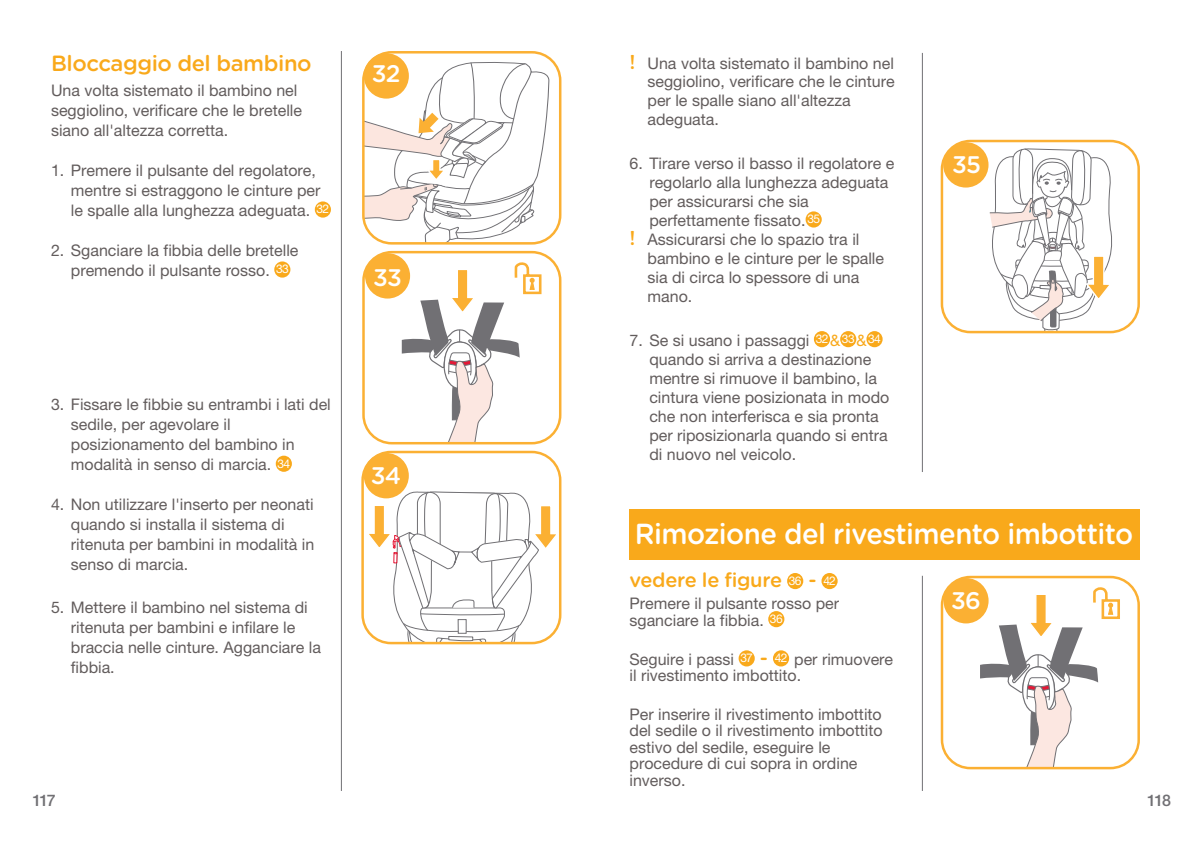
<style>
.page{position:relative;width:1191px;height:842px;background:#fff}
.page>*{position:absolute;margin:0;border:0;box-sizing:border-box;transform-origin:0 0}
.t1{font:500 29px "Gotham Rounded";letter-spacing:-.02em;color:#fff;scale:.95 1}
.t2{font:500 24px "Gotham Rounded";letter-spacing:-.035em;color:#fff}
.t3{font:500 22px "Gotham Rounded";letter-spacing:-.02em;color:#f9a91b}
.t4{font:500 20px "Gotham Rounded";letter-spacing:-.015em;color:#f9a91b}
.t5{font:16px/20px "Helvetica Neue LT Std";color:#625c5c}
.t6{font:500 16px "Helvetica Neue LT Std";letter-spacing:-.105em;color:#717074}
.s1{font-family:"Gotham Rounded";font-weight:500;font-size:20px;color:#f9a91b}
.s2{color:#f9a91b}
.s3{font-family:"Helvetica Neue LT Std";font-weight:400;font-size:12px;color:#fff}
.s4{font-size:12px;color:#fff}
</style>
<div class="page">
<hr style="left:341px;top:51px;width:1px;height:740px;background:#717074">
<div style="left:362px;top:51px;width:199px;height:194px;border:2px solid #fbb033;border-radius:28px"></div>
<div style="left:364px;top:53px;width:45px;height:46px;background:#fbb033;border-radius:50%"></div>
<svg style="left:363px;top:61px;width:187px;height:182px"></svg>
<div style="left:365px;top:253px;width:45px;height:46px;background:#fbb033;border-radius:50%"></div>
<div style="left:362px;top:251px;width:199px;height:193px;border:2px solid #fbb033;border-radius:28px"></div>
<svg style="left:401px;top:262px;width:142px;height:180px"></svg>
<div style="left:361px;top:451px;width:200px;height:193px;border:2px solid #fbb033;border-radius:28px"></div>
<div style="left:364px;top:453px;width:45px;height:45px;background:#fbb033;border-radius:50%"></div>
<svg style="left:364px;top:489px;width:195px;height:154px"></svg>
<hr style="left:922px;top:53px;width:1px;height:419px;background:#717074">
<div style="left:940px;top:140px;width:200px;height:193px;border:2px solid #fbb033;border-radius:28px"></div>
<div style="left:943px;top:142px;width:45px;height:46px;background:#fbb033;border-radius:50%"></div>
<svg style="left:987px;top:148px;width:127px;height:184px"></svg>
<hr style="left:922px;top:576px;width:1px;height:215px;background:#717074">
<div style="left:943px;top:578px;width:45px;height:45px;background:#fbb033;border-radius:50%"></div>
<div style="left:940px;top:576px;width:200px;height:193px;border:2px solid #fbb033;border-radius:28px"></div>
<svg style="left:980px;top:587px;width:141px;height:180px"></svg>
<div style="left:315px;top:201px;width:16px;height:17px;background:#f9a91b;border-radius:50%"></div>
<div style="left:274px;top:261px;width:16px;height:17px;background:#f9a91b;border-radius:50%"></div>
<div style="left:276px;top:456px;width:16px;height:16px;background:#f9a91b;border-radius:50%"></div>
<div style="left:805px;top:211px;width:16px;height:17px;background:#f9a91b;border-radius:50%"></div>
<div style="left:814px;top:331px;width:16px;height:16px;background:#f9a91b;border-radius:50%"></div>
<div style="left:840px;top:331px;width:16px;height:16px;background:#f9a91b;border-radius:50%"></div>
<div style="left:866px;top:331px;width:16px;height:16px;background:#f9a91b;border-radius:50%"></div>
<div style="left:787px;top:573px;width:16px;height:16px;background:#f9a91b;border-radius:50%"></div>
<div style="left:821px;top:573px;width:16px;height:16px;background:#f9a91b;border-radius:50%"></div>
<div style="left:768px;top:611px;width:16px;height:16px;background:#f9a91b;border-radius:50%"></div>
<div style="left:738px;top:650px;width:16px;height:16px;background:#f9a91b;border-radius:50%"></div>
<div style="left:773px;top:650px;width:16px;height:16px;background:#f9a91b;border-radius:50%"></div>
<div style="left:629px;top:509px;width:510px;height:50px;background:#f9a91b"></div>
<h3 class="t3" style="left:51px;top:47px;width:262px">Bloccaggio del bambino</h3>
<p class="t5" style="left:51px;top:80px;width:252px">Una volta sistemato il bambino nel seggiolino, verificare che le bretelle siano all'altezza corretta.</p>
<p class="t5" style="left:71px;top:160px;width:260px;text-indent:-20px">1. Premere il pulsante del regolatore, mentre si estraggono le cinture per le spalle alla lunghezza adeguata. <sup>32</sup></p>
<p class="t5" style="left:71px;top:240px;width:229px;text-indent:-20px">2. Sganciare la fibbia delle bretelle premendo il pulsante rosso. <sup>33</sup></p>
<h2 class="t2" style="left:372px;top:57px;width:30px">32</h2>
<h2 class="t2" style="left:373px;top:261px;width:30px">33</h2>
<p class="t5" style="left:71px;top:394px;width:261px;text-indent:-20px">3. Fissare le fibbie su entrambi i lati del sedile, per agevolare il posizionamento del bambino in modalità in senso di marcia. <sup>34</sup></p>
<p class="t5" style="left:71px;top:494px;width:245px;text-indent:-20px">4. Non utilizzare l'inserto per neonati quando si installa il sistema di ritenuta per bambini in modalità in senso di marcia.</p>
<p class="t5" style="left:71px;top:597px;width:252px;text-indent:-20px">5. Mettere il bambino nel sistema di ritenuta per bambini e infilare le braccia nelle cinture. Agganciare la fibbia.</p>
<h2 class="t2" style="left:371px;top:459px;width:32px">34</h2>
<p class="t5" style="left:647px;top:53px;width:249px;line-height:19px;text-indent:-18px"><span class="s1">!</span> Una volta sistemato il bambino nel seggiolino, verificare che le cinture per le spalle siano all'altezza adeguata.</p>
<p class="t5" style="left:629px;top:153px;width:266px">6. Tirare verso il basso il regolatore e</p>
<p class="t5" style="left:649px;top:172px;width:241px">regolarlo alla lunghezza adeguata</p>
<p class="t5" style="left:649px;top:191px;width:161px">per assicurarsi che sia</p>
<p class="t5" style="left:649px;top:210px;width:172px">perfettamente fissato. <sup>35</sup></p>
<p class="t5" style="left:629px;top:229px;width:231px"><span class="s1">!</span> Assicurarsi che lo spazio tra il</p>
<p class="t5" style="left:647px;top:248px;width:238px">bambino e le cinture per le spalle</p>
<p class="t5" style="left:647px;top:267px;width:213px">sia di circa lo spessore di una</p>
<p class="t5" style="left:647px;top:286px;width:46px">mano.</p>
<p class="t5" style="left:649px;top:330px;width:242px;line-height:19px;text-indent:-20px">7. Se si usano i passaggi <sup>32</sup><span class="s2">&amp;</span><sup>33</sup><span class="s2">&amp;</span><sup>34 </sup>quando si arriva a destinazione mentre si rimuove il bambino, la cintura viene posizionata in modo che non interferisca e sia pronta per riposizionarla quando si entra di nuovo nel veicolo.</p>
<h2 class="t2" style="left:952px;top:148px;width:30px">35</h2>
<h1 class="t1" style="left:634px;top:513px;width:526px">Rimozione del rivestimento imbottito</h1>
<p class="t4" style="left:629px;top:566px;width:208px">vedere le figure <span class="s3">36</span> - <span class="s3">42</span></p>
<p class="t5" style="left:629px;top:595px;width:211px;line-height:16.4px">Premere il pulsante rosso per sganciare la fibbia. <sup>36</sup></p>
<p class="t5" style="left:629px;top:650px;width:265px;line-height:16.4px">Seguire i passi <span class="s4">37</span> <span class="s1">-</span> <span class="s4">42</span> per rimuovere il rivestimento imbottito.</p>
<p class="t5" style="left:629px;top:706px;width:255px;line-height:16.4px">Per inserire il rivestimento imbottito del sedile o il rivestimento imbottito estivo del sedile, eseguire le procedure di cui sopra in ordine inverso.</p>
<h2 class="t2" style="left:951px;top:584px;width:31px">36</h2>
<p class="t6" style="left:32px;top:791px;width:25px">117</p>
<p class="t6" style="left:1147px;top:791px;width:25px">118</p>
</div>
